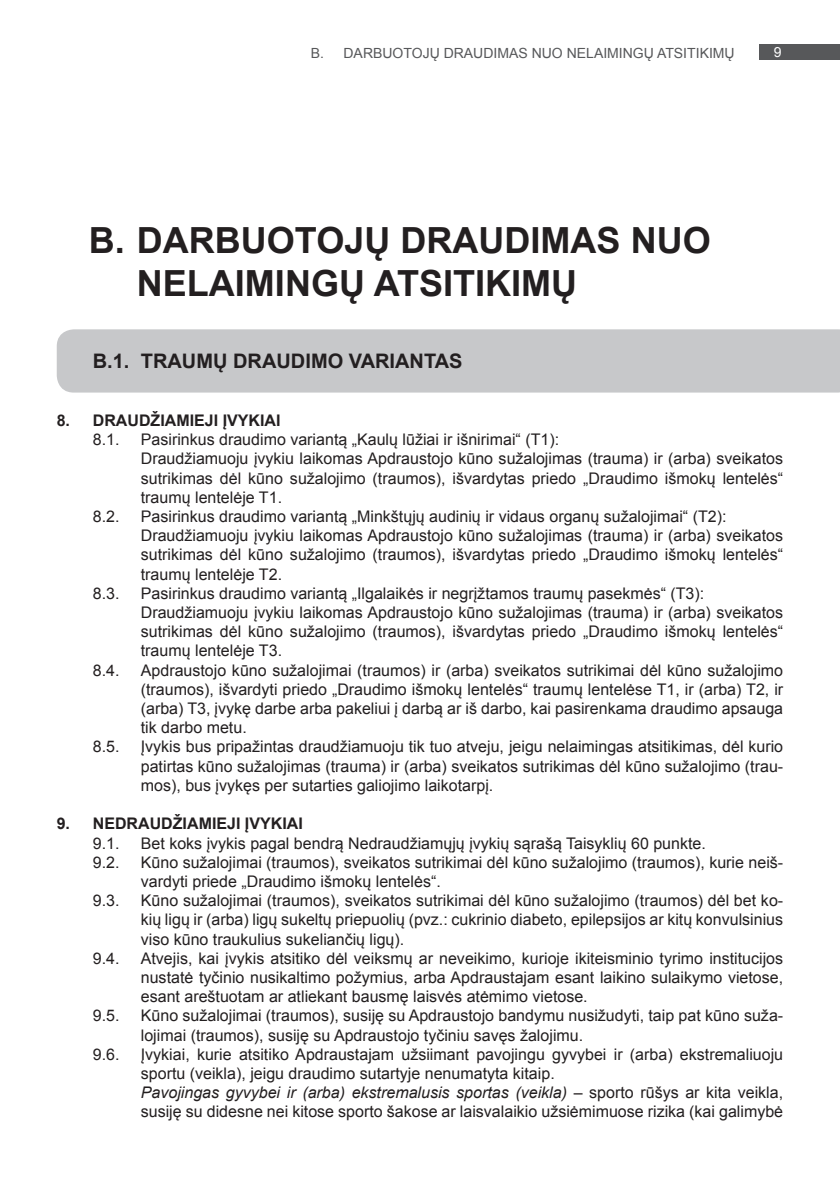
<style>
.page{position:relative;width:840px;height:1191px;background:#fff}
.page>*{position:absolute;margin:0;border:0;box-sizing:border-box;transform-origin:0 0}
.t1{font:700 36px/43.2px "Arial";color:#231f20}
.t2{font:700 20px "Arial";color:#231f20}
.t3{font:16px/19.2px "Arial";color:#231f20;text-align:justify}
.t4{font:700 16px "Arial";color:#231f20}
.t5{font:14px "Arial";color:#57585a}
.t6{font:14px "Arial";color:#fff}
.s1{font-style:italic}
</style>
<div class="page">
<div style="left:759px;top:44px;width:80px;height:16px;background:#57585a"></div>
<div style="left:57px;top:329px;width:782px;height:63px;background:#c7c8ca"></div>
<p class="t5" style="left:310px;top:43px;width:144px">B. darbuotojų DRAUD</p>
<p class="t5" style="left:493px;top:43px;width:242px">Imas nuo nelaimi ngų atsitikimų</p>
<p class="t6" style="left:773px;top:43px;width:9px">9</p>
<h1 class="t1" style="left:89px;top:220px;width:74px">B. DARBUOTOJŲ</h1>
<h1 class="t1" style="left:137px;top:220px;width:575px;text-indent:263px">DRAUDIMAS NUO<br>NELAIMINGŲ ATSITIKIMŲ</h1>
<p class="t2" style="left:93px;top:348px;width:75px">B.1. TRAUMŲDRAUDIMOVARIANTAS</p>
<p class="t4" style="left:57px;top:409px;width:58px">8. DRAUDŽIAMIEJIĮVYKIAI</p>
<p class="t3" style="left:93px;top:430px;width:28px">8.1.</p>
<p class="t3" style="left:141px;top:430px;width:419px">Pasirinkus draudimo variantą „Kaulų lūžiai ir išnirimai“ (T1):</p>
<p class="t3" style="left:93px;top:449px;width:31px">D</p>
<p class="t3" style="left:141px;top:449px;width:643px;text-indent:12px">raudžiamuoju įvykiu laikomas Apdraustojo kūno sužalojimas (trauma) ir (arba) sveikatos sutrikimas dėl kūno sužalojimo (traumos), išvardytas priedo „Draudimo išmokų lentelės“ traumų lentelėje T1.</p>
<p class="t3" style="left:93px;top:507px;width:28px">8.2.</p>
<p class="t3" style="left:141px;top:507px;width:587px">Pasirinkus draudimo variantą „Minkštųjų audinių ir vidaus organų sužalojimai“ (T2):</p>
<p class="t3" style="left:93px;top:526px;width:31px">D</p>
<p class="t3" style="left:141px;top:526px;width:643px;text-indent:12px">raudžiamuoju įvykiu laikomas Apdraustojo kūno sužalojimas (trauma) ir (arba) sveikatos sutrikimas dėl kūno sužalojimo (traumos), išvardytas priedo „Draudimo išmokų lentelės“ traumų lentelėje T2.</p>
<p class="t3" style="left:93px;top:584px;width:28px">8.3.</p>
<p class="t3" style="left:141px;top:584px;width:564px">Pasirinkus draudimo variantą „I lgalaikės ir negrįžtamos traumų pasekmės“ (T3):</p>
<p class="t3" style="left:93px;top:603px;width:31px">D</p>
<p class="t3" style="left:152px;top:603px;width:632px">raudžiamuoju įvykiu laikomas Apdraustojo kūno sužalojimas (trauma) ir (arba) sveikatos</p>
<p class="t3" style="left:141px;top:622px;width:643px">sutrikimas dėl kūno sužalojimo (traumos), išvardytas priedo „Draudimo išmokų lentelės“</p>
<p class="t3" style="left:141px;top:641px;width:143px">traumų lentelėje T3.</p>
<p class="t3" style="left:93px;top:660px;width:691px">8.4. Apdraustojo kūno sužalojimai (traumos) ir (arba) sveikatos sutrikimai dėl kūno sužalojimo</p>
<p class="t3" style="left:141px;top:680px;width:643px">(traumos), išvardyti priedo „Draudimo išmokų lentelės“ traumų lentelėse T1, ir (arba) T2, ir</p>
<p class="t3" style="left:141px;top:699px;width:643px">(arba) T3, įvykę darbe arba pakeliui į darbą ar iš darbo, kai pasirenkama draudimo apsauga</p>
<p class="t3" style="left:141px;top:718px;width:107px">tik darbo metu.</p>
<p class="t3" style="left:93px;top:737px;width:28px">8.5.</p>
<p class="t3" style="left:141px;top:737px;width:643px">Įvykis bus pripažintas draudžiamuoju tik tuo atveju, jeigu nelaimingas atsitikimas, dėl kurio patirtas kūno sužalojimas (trauma) ir (arba) sveikatos sutrikimas dėl kūno sužalojimo (trau&shy;mos), bus įvykęs per sutarties galiojimo laikotarpį.</p>
<p class="t4" style="left:57px;top:813px;width:58px">9. NEDRAUDŽIAMIEJIĮVYKIAI</p>
<p class="t3" style="left:93px;top:833px;width:614px">9.1. Bet koks įvykis pagal bendrą Nedraudžiamųjų įvykių sąrašą Taisyklių 60 punkte.</p>
<p class="t3" style="left:93px;top:852px;width:691px">9.2. Kūno sužalojimai (traumos), sveikatos sutrikimai dėl kūno sužalojimo (traumos), kurie neiš-</p>
<p class="t3" style="left:141px;top:872px;width:301px">vardyti priede „Draudimo išmokų lentelės“.</p>
<p class="t3" style="left:93px;top:891px;width:691px">9.3. Kūno sužalojimai (traumos), sveikatos sutrikimai dėl kūno sužalojimo (traumos) dėl bet ko-</p>
<p class="t3" style="left:141px;top:910px;width:643px">kių ligų ir (arba) ligų sukeltų priepuolių (pvz.: cukrinio diabeto, epilepsijos ar kitų konvulsinius</p>
<p class="t3" style="left:141px;top:929px;width:265px">viso kūno traukulius sukeliančių ligų).</p>
<p class="t3" style="left:93px;top:948px;width:691px">9.4. Atvejis, kai įvykis atsitiko dėl veiksmų ar neveikimo, kurioje ikiteisminio tyrimo institucijos</p>
<p class="t3" style="left:141px;top:968px;width:643px">nustatė tyčinio nusikaltimo požymius, arba Apdraustajam esant laikino sulaikymo vietose,</p>
<p class="t3" style="left:141px;top:987px;width:448px">esant areštuotam ar atliekant bausmę laisvės atėmimo vietose.</p>
<p class="t3" style="left:93px;top:1006px;width:691px">9.5. Kūno sužalojimai (traumos), susiję su Apdraustojo bandymu nusižudyti, taip pat kūno suža-</p>
<p class="t3" style="left:141px;top:1025px;width:443px">lojimai (traumos), susiję su Apdraustojo tyčiniu savęs žalojimu.</p>
<p class="t3" style="left:93px;top:1044px;width:28px">9.6.</p>
<p class="t3" style="left:141px;top:1044px;width:643px;text-align:left">Įvykiai, kurie atsitiko Apdraustajam užsiimant pavojingu gyvybei ir (arba) ekstremaliuoju sportu (veikla), jeigu draudimo sutartyje nenumatyta kitaip.<br><span class="s1">Pavojingas gyvybei ir (arba) ekstremalusis sportas (veikla)</span> – sporto rūšys ar kita veikla, susiję su didesne nei kitose sporto šakose ar laisvalaikio užsiėmimuose rizika (kai galimybė</p>
</div>
